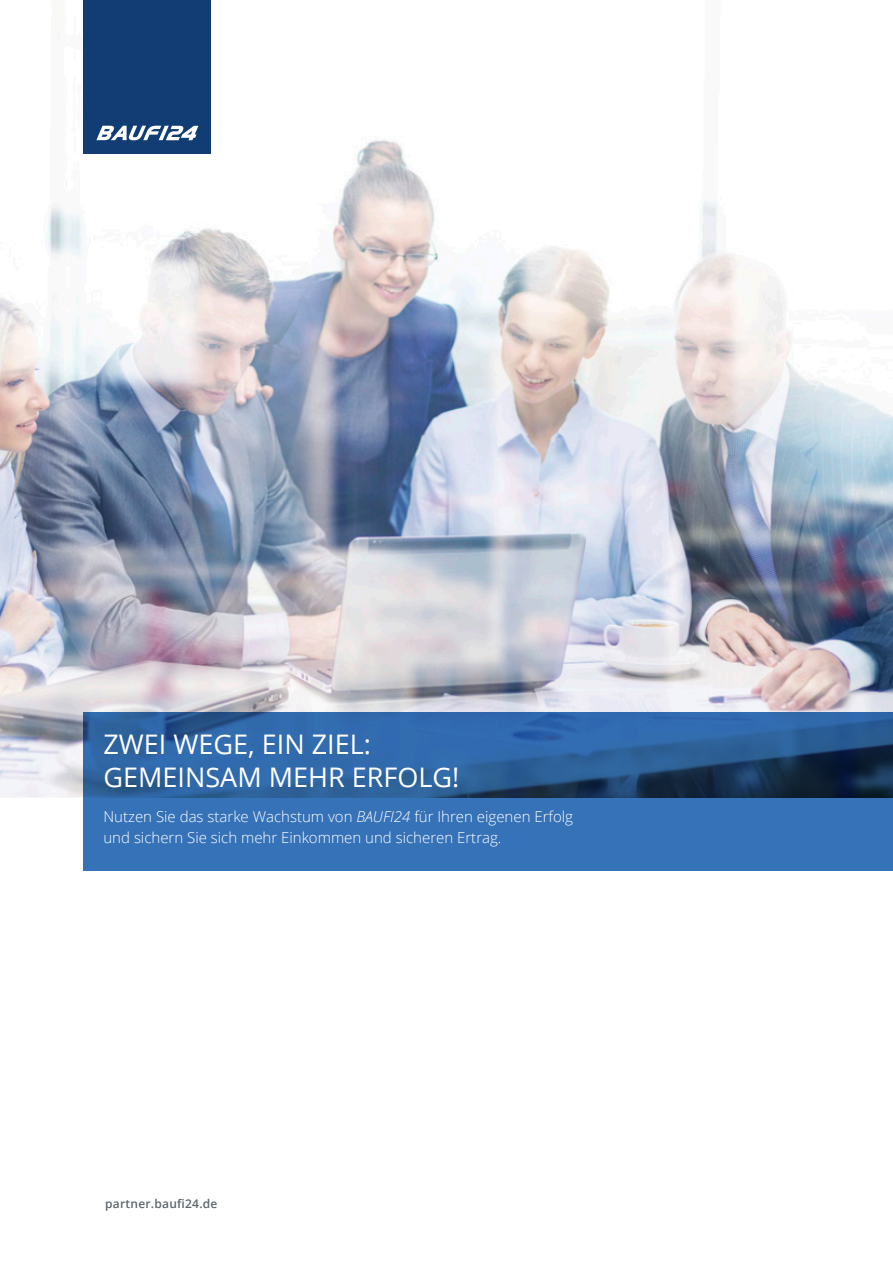
<style>
.page{position:relative;width:893px;height:1263px;background:#fff}
.page>*{position:absolute;margin:0;border:0;box-sizing:border-box;transform-origin:0 0}
.t1{font:27px/33px "Open Sans";color:#fff}
.t2{font:300 15px/21px "Open Sans";color:#fff}
.t3{font:600 12px "Open Sans";letter-spacing:.02em;color:#5c666c}
.s1{font-style:italic}
</style>
<div class="page">
<img style="left:0;top:0;width:893px;height:797px">
<div style="left:84px;top:0;width:127px;height:153px;background:#113d74"></div>
<svg style="left:96px;top:126px;width:102px;height:14px"></svg>
<svg style="left:84px;top:712px;width:809px;height:158px;background:#2e65a4"></svg>
<h1 class="t1" style="left:103px;top:726px;width:357px">ZWEI WEGE, EIN ZIEL:<br>GEMEINSAM MEHR ERFOLG!</h1>
<p class="t2" style="left:103px;top:805px;width:471px">Nutzen Sie das starke Wachstum von <span class="s1">BAUFI24</span> für Ihren eigenen Erfolg und sichern Sie sich mehr Einkommen und sicheren Ertrag.</p>
<p class="t3" style="left:105px;top:1195px;width:114px">partner.baufi24.de</p>
</div>
